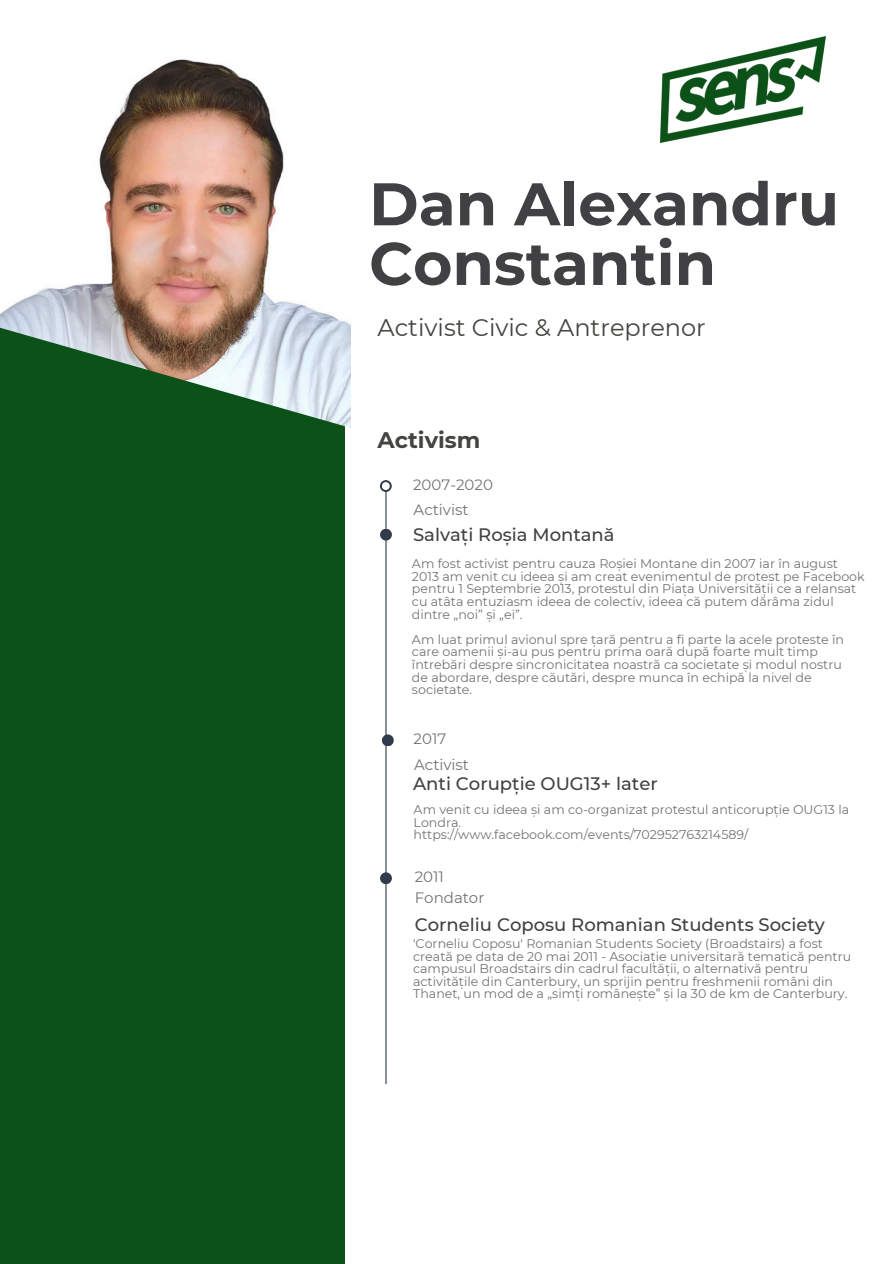
<style>
.page{position:relative;width:894px;height:1264px;background:#fff}
.page>*{position:absolute;margin:0;border:0;box-sizing:border-box;transform-origin:0 0}
.t1{font:700 60px/59.7px "Montserrat";color:#414042}
.t2{font:24px "Montserrat";color:#444440}
.t3{font:700 22.5px "Montserrat";color:#444440}
.t4{font:500 18px "Montserrat";color:#414042}
.t5{font:15px "Montserrat";color:#737373}
.t6{font:12.6px/12.6px "Montserrat";color:#737373}
</style>
<div class="page">
<div style="left:0;top:314px;width:345px;height:949px;background:#0c5118"></div>
<img style="left:0;top:59px;width:351px;height:369px">
<hr style="left:385px;top:482px;width:1px;height:602px;background:#323b4c">
<svg style="left:380px;top:480px;width:11px;height:12px"></svg>
<div style="left:382px;top:482px;width:7px;height:8px;background:#fff;border-radius:50%"></div>
<img style="left:660px;top:36px;width:165px;height:106px">
<div style="left:382px;top:734px;width:11px;height:12px;background:#323b4c;border-radius:50%"></div>
<div style="left:380px;top:872px;width:12px;height:12px;background:#323b4c;border-radius:50%"></div>
<div style="left:380px;top:528px;width:12px;height:12px;background:#323b4c;border-radius:50%"></div>
<h2 class="t1" style="left:369px;top:174px;width:471px">Dan Alexandru<br>Constantin</h2>
<h5 class="t2" style="left:377px;top:313px;width:330px">Activist Civic &amp; Antreprenor</h5>
<h1 class="t3" style="left:377px;top:426px;width:104px">Activism</h1>
<h4 class="t5" style="left:413px;top:475px;width:81px">2007-2020</h4>
<p class="t5" style="left:413px;top:501px;width:56px">Activist</p>
<h5 class="t4" style="left:413px;top:523px;width:203px">Salvați Roșia Montană</h5>
<p class="t6" style="left:412px;top:557px;width:454px">Am fost activist pentru cauza Roșiei Montane din 2007 iar în august 2013 am venit cu ideea și am creat evenimentul de protest pe Facebook pentru 1 Septembrie 2013, protestul din Piața Universității ce a relansat cu atâta entuziasm ideea de colectiv, ideea că putem dărâma zidul dintre „noi” și „ei”.</p>
<p class="t6" style="left:412px;top:633px;width:433px">Am luat primul avionul spre țară pentru a fi parte la acele proteste în care oamenii și-au pus pentru prima oară după foarte mult timp întrebări despre sincronicitatea noastră ca societate și modul nostru</p>
<h5 class="t6" style="left:412px;top:671px;width:401px">de abordare, despre căutări, despre munca în echipă la nivel de societate.</h5>
<h5 class="t5" style="left:413px;top:729px;width:34px">2017</h5>
<h5 class="t5" style="left:414px;top:755px;width:56px">Activist</h5>
<h4 class="t6" style="left:413px;top:803px;width:437px">Am venit cu ideea și am co-organizat protestul anticorupție OUG13 la<br>Londra.</h4>
<p class="t6" style="left:413px;top:828px;width:336px">https://www.facebook.com/events/702952763214589/</p>
<h3 class="t4" style="left:413px;top:772px;width:246px">Anti Corupție OUG13+ later</h3>
<h5 class="t5" style="left:414px;top:867px;width:31px">2011</h5>
<h4 class="t4" style="left:414px;top:913px;width:411px">Corneliu Coposu Romanian Students Society</h4>
<p class="t5" style="left:414px;top:888px;width:71px">Fondator</p>
<p class="t6" style="left:413px;top:937px;width:439px">'Corneliu Coposu' Romanian Students Society (Broadstairs) a fost creată pe data de 20 mai 2011 - Asociație universitară tematică pentru campusul Broadstairs din cadrul facultății, o alternativă pentru activitățile din Canterbury, un sprijin pentru freshmenii români din Thanet, un mod de a „simți românește” și la 30 de km de Canterbury.</p>
</div>
